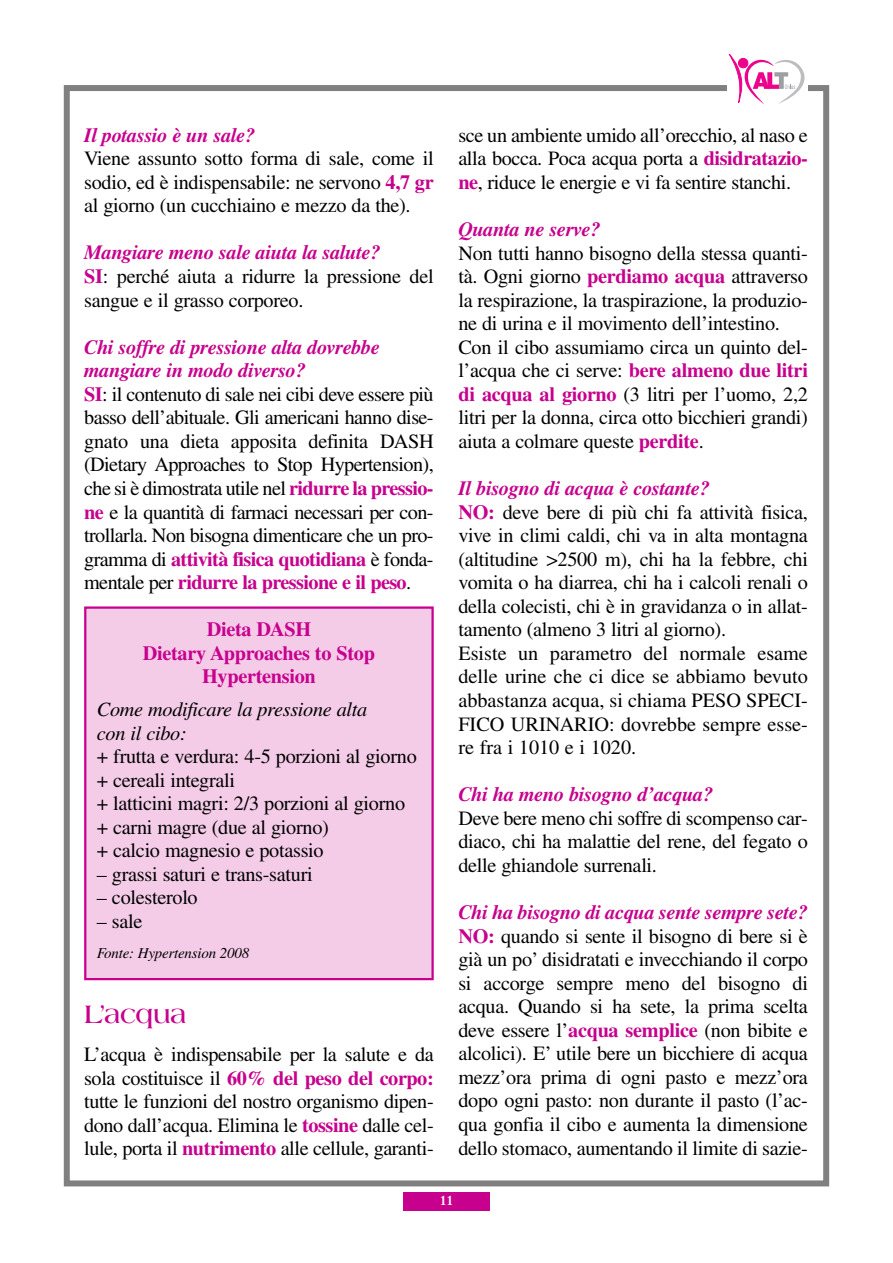
<style>
.page{position:relative;width:893px;height:1263px;background:#fff}
.page>*{position:absolute;margin:0;border:0;box-sizing:border-box;transform-origin:0 0}
.t1{font:700 27px "Americana";letter-spacing:-.02em;color:#c7008d}
.t2{font:20.25px/23.5px "Times";letter-spacing:-.015em;color:#000;text-align:justify}
.t3{font:italic 700 20.25px "Times";letter-spacing:-.015em;color:#c7008d}
.t4{font:700 20.25px/23.5px "Times";letter-spacing:-.015em;color:#c7008d;text-align:center}
.t5{font:italic 20.25px/23.5px "Times";letter-spacing:-.015em;color:#000}
.t6{font:italic 15px "Times";letter-spacing:-.015em;color:#000}
.t7{font:600 13.5px "Times";color:#fff}
.s1{font-weight:700;color:#c7008d}
.s2{font-weight:700;font-style:italic;color:#c7008d}
</style>
<div class="page">
<div style="left:86px;top:609px;width:345px;height:369px;background:#f4cce8"></div>
<div style="left:84px;top:606px;width:350px;height:374px;border:2px solid #c7008d"></div>
<div style="left:64px;top:85px;width:765px;height:1101px;border:6px solid #808080"></div>
<div style="left:727px;top:53px;width:81px;height:53px;background:#fff"></div>
<svg style="left:729px;top:54px;width:76px;height:50px"></svg>
<div style="left:404px;top:1193px;width:85px;height:17px;background:#c7008d"></div>
<p class="t3" style="left:84px;top:128px;width:173px">Il potassio è un sale?</p>
<p class="t2" style="left:84px;top:149px;width:351px">Viene assunto sotto forma di sale, come il sodio, ed è indispensabile: ne servono <span class="s1">4,7 gr </span>al giorno (un cucchiaino e mezzo da the).</p>
<p class="t2" style="left:84px;top:243px;width:351px;text-align:left"><span class="s2">Mangiare meno sale aiuta la salute?<br></span><span class="s1">SI</span>: perché aiuta a ridurre la pressione del sangue e il grasso corporeo.</p>
<p class="t2" style="left:84px;top:337px;width:351px;text-align:left"><span class="s2">Chi soffre di pressione alta dovrebbe mangiare in modo diverso?<br></span><span class="s1">SI</span>: il contenuto di sale nei cibi deve essere più basso dell’abituale. Gli americani hanno dise&shy;gnato una dieta apposita definita DASH (Dietary Approaches to Stop Hypertension), che si è dimostrata utile nel <span class="s1">ridurre la pressio&shy;ne</span> e la quantità di farmaci necessari per con&shy;trollarla. Non bisogna dimenticare che un pro&shy;gramma di <span class="s1">attività fisica quotidiana</span> è fonda&shy;mentale per <span class="s1">ridurre la pressione e il peso</span>.</p>
<p class="t4" style="left:143px;top:620px;width:234px">Dieta DASH<br>Dietary Approaches to Stop<br>Hypertension</p>
<p class="t5" style="left:97px;top:699px;width:272px">Come modificare la pressione alta con il cibo:</p>
<p class="t2" style="left:97px;top:747px;width:321px;text-align:left">+ frutta e verdura: 4-5 porzioni al giorno + cereali integrali<br>+ latticini magri: 2/3 porzioni al giorno + carni magre (due al giorno)<br>+ calcio magnesio e potassio</p>
<p class="t2" style="left:97px;top:864px;width:217px">– grassi saturi e trans-saturi</p>
<p class="t2" style="left:97px;top:888px;width:102px">– colesterolo</p>
<p class="t2" style="left:97px;top:911px;width:47px">– sale</p>
<p class="t6" style="left:97px;top:947px;width:154px">Fonte: Hypertension 2008</p>
<h1 class="t1" style="left:84px;top:1003px;width:104px">L’acqua</h1>
<p class="t2" style="left:84px;top:1045px;width:351px">L’acqua è indispensabile per la salute e da sola costituisce il <span class="s1">60% del peso del corpo: </span>tutte le funzioni del nostro organismo dipen&shy;dono dall’acqua. Elimina le <span class="s1">tossine</span> dalle cel&shy;lule, porta il <span class="s1">nutrimento</span> alle cellule, garanti-</p>
<p class="t2" style="left:458px;top:125px;width:351px">sce un ambiente umido all’orecchio, al naso e alla bocca. Poca acqua porta a <span class="s1">disidratazio&shy;ne</span>, riduce le energie e vi fa sentire stanchi.</p>
<p class="t3" style="left:458px;top:222px;width:144px">Quanta ne serve?</p>
<p class="t2" style="left:458px;top:243px;width:351px;text-align:left">Non tutti hanno bisogno della stessa quanti&shy;tà. Ogni giorno <span class="s1">perdiamo acqua</span> attraverso la respirazione, la traspirazione, la produzio&shy;ne di urina e il movimento dell’intestino.<br>Con il cibo assumiamo circa un quinto del&shy;l’acqua che ci serve: <span class="s1">bere almeno due litri di acqua al giorno</span> (3 litri per l’uomo, 2,2 litri per la donna, circa otto bicchieri grandi) aiuta a colmare queste <span class="s1">perdite</span>.</p>
<p class="t2" style="left:458px;top:478px;width:351px;text-align:left"><span class="s2">Il bisogno di acqua è costante?<br></span><span class="s1">NO:</span> deve bere di più chi fa attività fisica, vive in climi caldi, chi va in alta montagna (altitudine &gt;2500 m), chi ha la febbre, chi vomita o ha diarrea, chi ha i calcoli renali o della colecisti, chi è in gravidanza o in allat&shy;tamento (almeno 3 litri al giorno).<br>Esiste un parametro del normale esame delle urine che ci dice se abbiamo bevuto abbastanza acqua, si chiama PESO SPECI-FICO URINARIO: dovrebbe sempre esse&shy;re fra i 1010 e i 1020.</p>
<p class="t3" style="left:458px;top:787px;width:256px">Chi ha meno bisogno d’acqua?</p>
<p class="t2" style="left:458px;top:808px;width:351px">Deve bere meno chi soffre di scompenso car&shy;diaco, chi ha malattie del rene, del fegato o delle ghiandole surrenali.</p>
<p class="t2" style="left:458px;top:902px;width:351px"><span class="s2">Chi ha bisogno di acqua sente sempre sete?<br></span><span class="s1">NO:</span> quando si sente il bisogno di bere si è già un po’ disidratati e invecchiando il corpo si accorge sempre meno del bisogno di acqua. Quando si ha sete, la prima scelta deve essere l’<span class="s1">acqua semplice</span> (non bibite e alcolici). E’ utile bere un bicchiere di acqua mezz’ora prima di ogni pasto e mezz’ora dopo ogni pasto: non durante il pasto (l’ac&shy;qua gonfia il cibo e aumenta la dimensione dello stomaco, aumentando il limite di sazie-</p>
<p class="t7" style="left:440px;top:1195px;width:15px">11</p>
</div>
